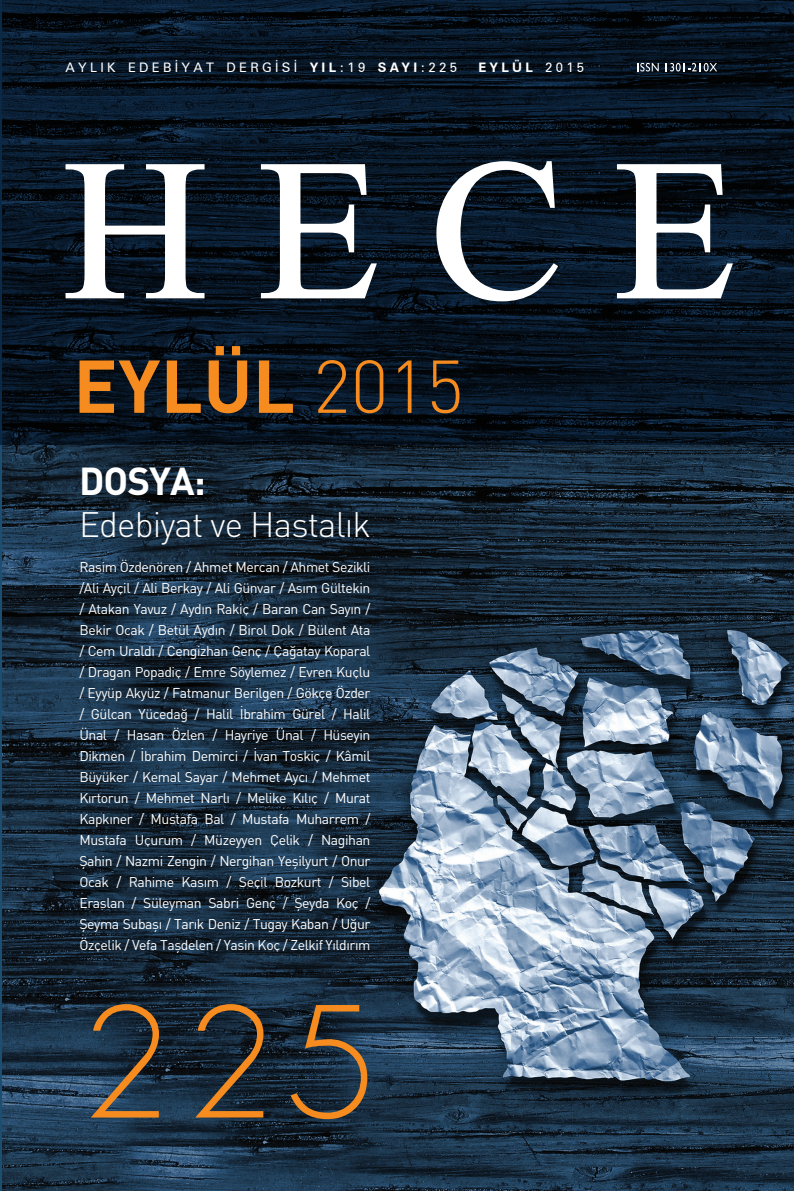
<style>
.page{position:relative;width:794px;height:1191px;background:#fff}
.page>*{position:absolute;margin:0;border:0;box-sizing:border-box;transform-origin:0 0}
.t1{font:300 157.5px "Geosans";color:#f68c1f}
.t2{font:73.5px "DIN Bold";letter-spacing:.005em;color:#f68c1f}
.t3{font:38.5px "DIN Bold";letter-spacing:-.025em;color:#fff}
.t4{font:35px "DIN Light";letter-spacing:-.025em;color:#fff}
.t5{font:14px/21px "DIN Regular";letter-spacing:-.03em;color:#fff;text-align:justify}
.t6{font:13.12px "Zurich BT";letter-spacing:.25em;color:#fff}
.t7{font:700 13.12px "Zurich BT";letter-spacing:.25em;color:#fff}
.s1{font-weight:700}
.s2{font-weight:400}
.s3{font-family:"DIN Light"}
</style>
<div class="page">
<hr style="left:0;top:0;width:2px;height:1191px;background:#1b4e71">
<img style="left:2px;top:444px;width:792px;height:747px">
<svg style="left:0;top:0;width:794px;height:444px;background:#071422"></svg>
<svg style="left:637px;top:63px;width:21px;height:8px"></svg>
<svg style="left:665px;top:63px;width:52px;height:8px"></svg>
<svg style="left:65px;top:163px;width:140px;height:136px"></svg>
<svg style="left:260px;top:163px;width:118px;height:136px"></svg>
<svg style="left:435px;top:160px;width:124px;height:142px"></svg>
<svg style="left:616px;top:163px;width:118px;height:136px"></svg>
<p class="t6" style="left:66px;top:58px;width:393px">AYLIK EDEBİYAT DERGİSİ <span class="s1">YIL</span>:19 <span class="s1">SAYI</span>:225</p>
<p class="t7" style="left:478px;top:58px;width:107px">EYLÜL <span class="s2">2015</span></p>
<h2 class="t2" style="left:73px;top:338px;width:392px">EYLÜL <span class="s3">2015</span></h2>
<h3 class="t3" style="left:79px;top:455px;width:128px">DOSYA:</h3>
<h3 class="t4" style="left:79px;top:501px;width:293px">Edebiyat ve Hastalık</h3>
<p class="t5" style="left:79px;top:556px;width:293px">Rasim Özdenören / Ahmet Mercan / Ahmet Sezikli /Ali Ayçil / Ali Berkay / Ali Günvar / Asım Gültekin / Atakan Yavuz / Aydın Rakiç / Baran Can Sayın / Bekir Ocak / Betül Aydın / Birol Dok / Bülent Ata / Cem Uraldı / Cengizhan Genç / Çağatay Koparal / Dragan Popadiç / Emre Söylemez / Evren Kuçlu / Eyyüp Akyüz / Fatmanur Berilgen / Gökçe Özder / Gülcan Yücedağ / Halil İbrahim Gürel / Halil Ünal / Hasan Özlen / Hayriye Ünal / Hüseyin Dikmen / İbrahim Demirci / İvan Toskiç / Kâmil Büyüker / Kemal Sayar / Mehmet Aycı / Mehmet Kırtorun / Mehmet Narlı / Melike Kılıç / Murat Kapkıner / Mustafa Bal / Mustafa Muharrem / Mustafa Uçurum / Müzeyyen Çelik / Nagihan Şahin / Nazmi Zengin / Nergihan Yeşilyurt / Onur Ocak / Rahime Kasım / Seçil Bozkurt / Sibel Eraslan / Süleyman Sabri Genç / Şeyda Koç / Şeyma Subaşı / Tarık Deniz / Tugay Kaban / Uğur Özçelik / Vefa Taşdelen / Yasin Koç / Zelkif Yıldırım</p>
<h1 class="t1" style="left:81px;top:975px;width:292px">225</h1>
</div>
